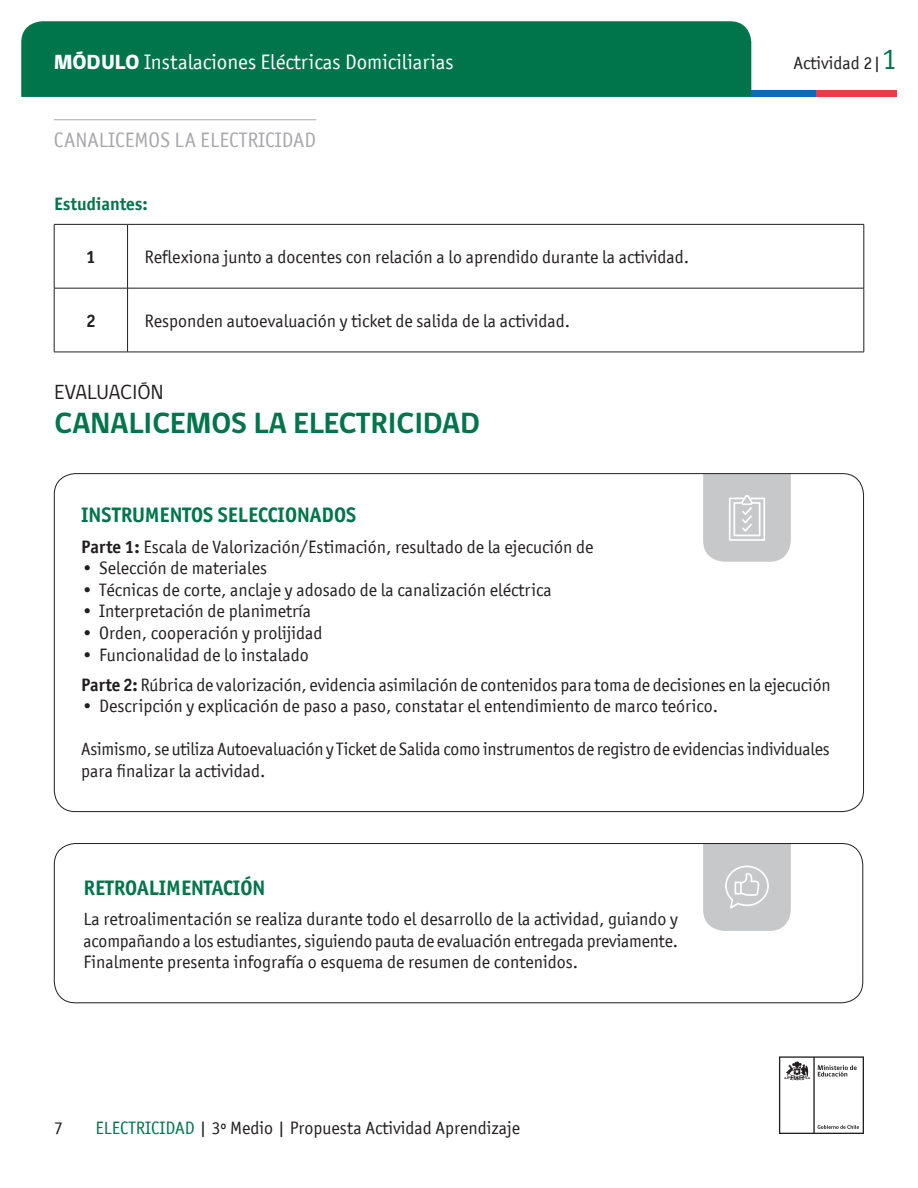
<style>
.page{position:relative;width:918px;height:1188px;background:#fff}
.page>*{position:absolute;margin:0;border:0;box-sizing:border-box;transform-origin:0 0}
.t1{font:700 30px "gob CL";color:#00754b}
.t2{font:21px "Officina San ITC";color:#fff}
.t3{font:700 21px "Officina San ITC";color:#00754b}
.t4{font:21px "Officina San ITC";color:#a8a9ad}
.t5{font:21px "gob CL";color:#231f20}
.t6{font:18px/21.6px "Officina San ITC";color:#231f20}
.t7{font:700 18px "Officina San ITC";color:#00754b}
.t8{font:700 18px "Officina San ITC";color:#231f20}
.s1{font-family:"gob CL";font-weight:800}
.s2{font-size:30px;color:#00754b}
.s3{font-weight:700}
.s4{color:#00754b}
</style>
<div class="page">
<svg style="left:779px;top:1056px;width:85px;height:78px"></svg>
<div style="left:21px;top:21px;width:730px;height:76px;background:#00754b"></div>
<div style="left:751px;top:90px;width:65px;height:7px;background:#0f69b4"></div>
<div style="left:816px;top:90px;width:81px;height:7px;background:#eb3c46"></div>
<svg style="left:703px;top:475px;width:88px;height:87px;background:#cccdcf"></svg>
<svg style="left:703px;top:845px;width:88px;height:86px;background:#cbccce"></svg>
<div style="left:54px;top:843px;width:809px;height:160px;border:1px solid #231f20;border-radius:21px"></div>
<hr style="left:54px;top:224px;width:74px;height:1px;background:#231f20">
<hr style="left:54px;top:225px;width:1px;height:63px;background:#231f20">
<hr style="left:128px;top:224px;width:736px;height:1px;background:#231f20">
<hr style="left:127px;top:225px;width:1px;height:63px;background:#231f20">
<hr style="left:864px;top:225px;width:1px;height:63px;background:#231f20">
<hr style="left:54px;top:288px;width:74px;height:1px;background:#231f20">
<hr style="left:54px;top:288px;width:1px;height:64px;background:#231f20">
<hr style="left:128px;top:288px;width:736px;height:1px;background:#231f20">
<hr style="left:127px;top:288px;width:1px;height:64px;background:#231f20">
<hr style="left:864px;top:288px;width:1px;height:64px;background:#231f20">
<hr style="left:54px;top:352px;width:74px;height:1px;background:#231f20">
<hr style="left:128px;top:352px;width:736px;height:1px;background:#231f20">
<hr style="left:54px;top:119px;width:262px;height:1px;background:#a8a9ad">
<p class="t2" style="left:54px;top:50px;width:401px"><span class="s1">MÓDULO</span> Instalaciones Eléctricas Domiciliarias</p>
<p class="t6" style="left:794px;top:52px;width:105px">Actividad 2|<span class="s2">1</span></p>
<p class="t4" style="left:54px;top:127px;width:264px">CANALICEMOS LA ELECTRICIDAD</p>
<p class="t7" style="left:54px;top:192px;width:95px">Estudiantes:</p>
<p class="t8" style="left:86px;top:245px;width:11px">1</p>
<p class="t6" style="left:145px;top:246px;width:546px">Reflexiona junto a docentes con relación a lo aprendido durante la actividad.</p>
<p class="t8" style="left:86px;top:309px;width:11px">2</p>
<p class="t6" style="left:145px;top:310px;width:427px">Responden autoevaluación y ticket de salida de la actividad.</p>
<p class="t5" style="left:55px;top:378px;width:110px">EVALUACIÓN</p>
<p class="t1" style="left:55px;top:402px;width:427px">CANALICEMOS LA ELECTRICIDAD</p>
<p class="t3" style="left:81px;top:502px;width:277px">INSTRUMENTOS SELECCIONADOS</p>
<p class="t6" style="left:81px;top:536px;width:514px"><span class="s3">Parte 1:</span> Escala de Valorización/Estimación, resultado de la ejecución de</p>
<p class="t6" style="left:81px;top:557px;width:187px">• Selección de materiales</p>
<p class="t6" style="left:81px;top:579px;width:472px">• Técnicas de corte, anclaje y adosado de la canalización eléctrica</p>
<p class="t6" style="left:81px;top:600px;width:231px">• Interpretación de planimetría</p>
<p class="t6" style="left:81px;top:622px;width:243px">• Orden, cooperación y prolijidad</p>
<p class="t6" style="left:81px;top:644px;width:229px">• Funcionalidad de lo instalado</p>
<p class="t6" style="left:81px;top:674px;width:751px"><span class="s3">Parte 2:</span> Rúbrica de valorización, evidencia asimilación de contenidos para toma de decisiones en la ejecución</p>
<p class="t6" style="left:81px;top:695px;width:639px">• Descripción y explicación de paso a paso, constatar el entendimiento de marco teórico.</p>
<p class="t6" style="left:81px;top:738px;width:750px">Asimismo, se utiliza Autoevaluación y Ticket de Salida como instrumentos de registro de evidencias individuales para finalizar la actividad.</p>
<p class="t3" style="left:84px;top:875px;width:183px">RETROALIMENTACIÓN</p>
<p class="t6" style="left:84px;top:908px;width:596px;text-align:justify">La retroalimentación se realiza durante todo el desarrollo de la actividad, guiando y acompañando a los estudiantes, siguiendo pauta de evaluación entregada previamente.<br>Finalmente presenta infografía o esquema de resumen de contenidos.</p>
<p class="t6" style="left:54px;top:1117px;width:10px">7</p>
<p class="t6" style="left:95px;top:1117px;width:426px"><span class="s4">ELECTRICIDAD</span> | 3º Medio | Propuesta Actividad Aprendizaje</p>
</div>
